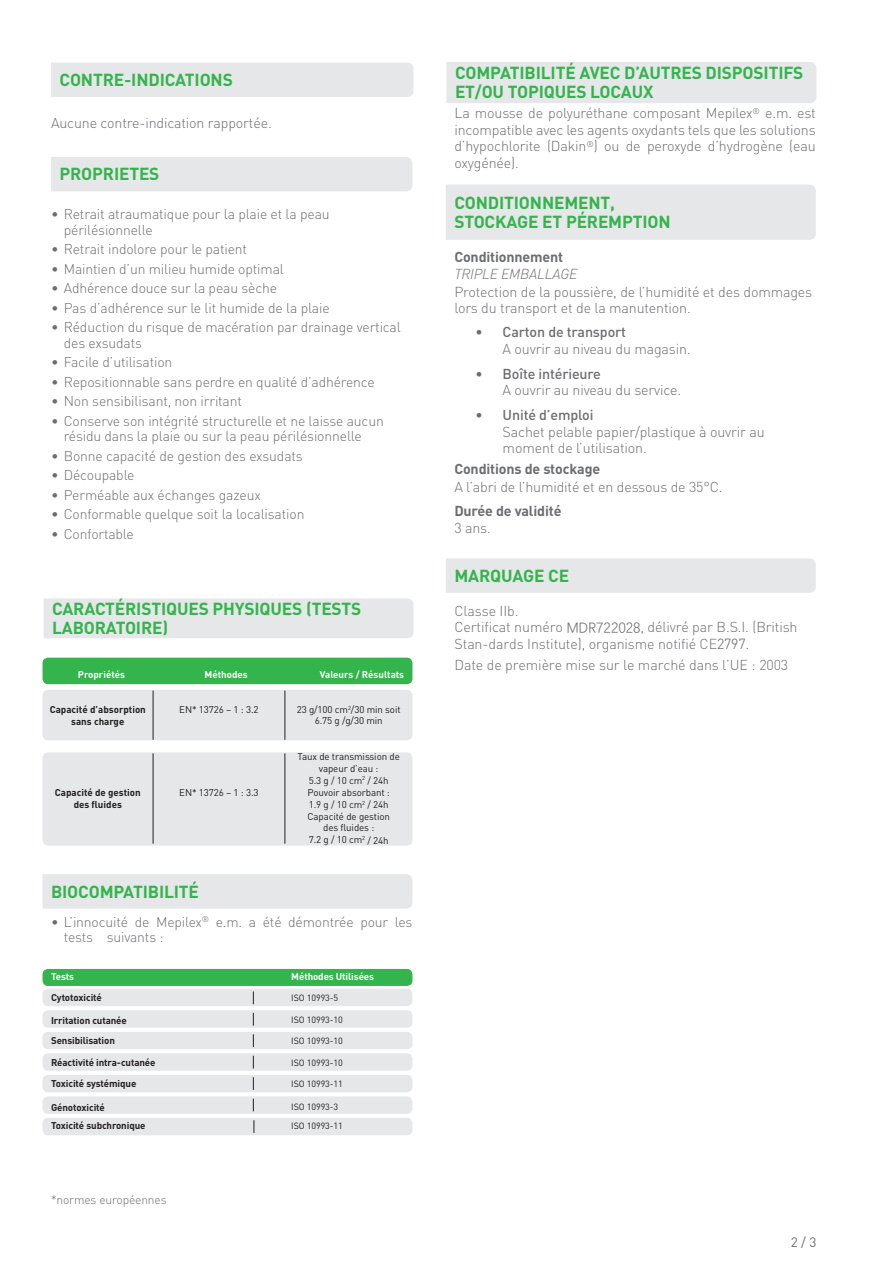
<style>
.page{position:relative;width:893px;height:1263px;background:#fff}
.page>*{position:absolute;margin:0;border:0;box-sizing:border-box;transform-origin:0 0}
.Titre_Bandeau_gris{font:700 17.25px/19.5px "DIN";letter-spacing:-.01em;color:#34b44d}
.Texte_normal{font:300 14.25px/16.5px "DIN";letter-spacing:-.01em;color:#6c6d70}
.Texte_normal_L{font:300 14.25px/16.5px "DIN";letter-spacing:-.01em;color:#6c6d70}
.Autres_informations{font:700 14.25px "DIN";letter-spacing:-.01em;color:#6c6d70}
.Texte_ital{font:italic 300 14.25px "DIN";letter-spacing:-.01em;color:#6c6d70}
.t1{font:300 13.95px/15.3px "DIN";letter-spacing:-.01em;color:#6c6d70}
.t2{font:13.5px "DIN";color:#6c6d70}
.Texte_normal-2{font:300 12px "DIN";letter-spacing:-.01em;color:#6c6d70}
.Caractéristiques__L{font:9.75px/11.1px "DIN";letter-spacing:-.01em;color:#231f20;text-align:center}
.texte{font:700 9.75px "DIN";letter-spacing:-.01em;color:#231f20}
.Caractéristiques__L-2{font:700 9.75px/11.7px "DIN";color:#231f20;text-align:center}
.Caractéristiques__E{font:700 9.75px "DIN";color:#fff}
.textes_bold{font:700 9.75px "DIN";letter-spacing:-.01em;color:#fff}
.texte-2{font:9px "DIN";letter-spacing:-.01em;color:#231f20}
.s1{font-weight:500}
.s2{font-family:"Deng Xian";font-weight:400}
.s3{font-family:"MHC Din"}
</style>
<div class="page">
<div style="left:51px;top:157px;width:361px;height:34px;background:#e6e7e9"></div>
<div style="left:43px;top:1118px;width:369px;height:17px;background:#e6e7e9;border-radius:6px"></div>
<div style="left:446px;top:185px;width:370px;height:55px;background:#e6e7e9"></div>
<div style="left:43px;top:658px;width:369px;height:26px;background:#34b44d;border-radius:6px"></div>
<div style="left:43px;top:690px;width:369px;height:50px;background:#e6e7e9;border-radius:6px"></div>
<div style="left:43px;top:752px;width:369px;height:93px;background:#e6e7e9;border-radius:6px"></div>
<hr style="left:153px;top:690px;width:1px;height:50px;background:#231f20">
<hr style="left:285px;top:690px;width:1px;height:50px;background:#231f20">
<hr style="left:153px;top:753px;width:1px;height:91px;background:#231f20">
<hr style="left:285px;top:753px;width:1px;height:91px;background:#231f20">
<div style="left:44px;top:598px;width:370px;height:40px;background:#e6e7e9"></div>
<div style="left:43px;top:874px;width:369px;height:34px;background:#e6e7e9"></div>
<div style="left:43px;top:989px;width:369px;height:17px;background:#e6e7e9;border-radius:6px"></div>
<div style="left:43px;top:1010px;width:369px;height:18px;background:#e6e7e9;border-radius:6px"></div>
<div style="left:43px;top:1032px;width:369px;height:17px;background:#e6e7e9;border-radius:6px"></div>
<div style="left:43px;top:1053px;width:369px;height:18px;background:#e6e7e9;border-radius:6px"></div>
<div style="left:43px;top:1075px;width:369px;height:17px;background:#e6e7e9;border-radius:6px"></div>
<div style="left:43px;top:1096px;width:369px;height:18px;background:#e6e7e9;border-radius:6px"></div>
<div style="left:43px;top:969px;width:369px;height:17px;background:#34b44d;border-radius:6px"></div>
<svg style="left:253px;top:991px;width:1px;height:13px"></svg>
<svg style="left:253px;top:1013px;width:1px;height:13px"></svg>
<svg style="left:253px;top:1034px;width:1px;height:13px"></svg>
<svg style="left:253px;top:1056px;width:1px;height:12px"></svg>
<svg style="left:253px;top:1077px;width:1px;height:13px"></svg>
<svg style="left:253px;top:1098px;width:1px;height:13px"></svg>
<div style="left:446px;top:62px;width:370px;height:41px;background:#e6e7e9"></div>
<svg style="left:254px;top:1120px;width:1px;height:13px"></svg>
<div style="left:446px;top:558px;width:370px;height:35px;background:#e6e7e9"></div>
<div style="left:51px;top:63px;width:363px;height:34px;background:#e6e7e9"></div>
<p class="Titre_Bandeau_gris" style="left:60px;top:69px;width:175px">CONTRE-INDICATIONS</p>
<p class="Texte_normal" style="left:51px;top:115px;width:222px">Aucune contre-indication rapportée.</p>
<p class="Titre_Bandeau_gris" style="left:60px;top:164px;width:101px">PROPRIETES</p>
<p class="t1" style="left:64px;top:206px;width:267px;text-indent:-13px">• Retrait atraumatique pour la plaie et la peau périlésionnelle</p>
<p class="t1" style="left:51px;top:241px;width:198px">• Retrait indolore pour le patient</p>
<p class="t1" style="left:51px;top:261px;width:234px">• Maintien d’un milieu humide optimal</p>
<p class="t1" style="left:51px;top:280px;width:228px">• Adhérence douce sur la peau sèche</p>
<p class="t1" style="left:51px;top:300px;width:280px">• Pas d’adhérence sur le lit humide de la plaie</p>
<p class="t1" style="left:64px;top:320px;width:338px;text-indent:-13px">• Réduction du risque de macération par drainage vertical des exsudats</p>
<p class="t1" style="left:51px;top:354px;width:123px">• Facile d’utilisation</p>
<p class="t1" style="left:51px;top:374px;width:325px">• Repositionnable sans perdre en qualité d’adhérence</p>
<p class="t1" style="left:51px;top:393px;width:192px">• Non sensibilisant, non irritant</p>
<p class="t1" style="left:64px;top:413px;width:322px;text-indent:-13px">• Conserve son intégrité structurelle et ne laisse aucun résidu dans la plaie ou sur la peau périlésionnelle</p>
<p class="t1" style="left:51px;top:448px;width:253px">• Bonne capacité de gestion des exsudats</p>
<p class="t1" style="left:51px;top:467px;width:85px">• Découpable</p>
<p class="t1" style="left:51px;top:487px;width:211px">• Perméable aux échanges gazeux</p>
<p class="t1" style="left:51px;top:507px;width:255px">• Conformable quelque soit la localisation</p>
<p class="t1" style="left:51px;top:526px;width:84px">• Confortable</p>
<p class="Titre_Bandeau_gris" style="left:52px;top:598px;width:311px">CARACTÉRISTIQUES PHYSIQUES (TESTS<br>LABORATOIRE)</p>
<p class="Caractéristiques__E" style="left:78px;top:668px;width:49px">Propriétés</p>
<p class="Caractéristiques__E" style="left:205px;top:668px;width:45px">Méthodes</p>
<p class="Caractéristiques__E" style="left:320px;top:668px;width:86px">Valeurs / Résultats</p>
<p class="Caractéristiques__L-2" style="left:50px;top:703px;width:98px">Capacité d’absorption sans charge</p>
<p class="Caractéristiques__L" style="left:179px;top:703px;width:81px">EN* 13726 – 1 : 3.2</p>
<p class="Caractéristiques__L" style="left:297px;top:704px;width:105px">23 g/100 cm<sup>2</sup>/30 min soit<br>6.75 g /g/30 min</p>
<p class="Caractéristiques__L-2" style="left:55px;top:786px;width:87px">Capacité de gestion des fluides</p>
<p class="Caractéristiques__L" style="left:179px;top:787px;width:81px">EN* 13726 – 1 : 3.3</p>
<p class="Titre_Bandeau_gris" style="left:51px;top:881px;width:150px">BIOCOMPATIBILITÉ</p>
<p class="Caractéristiques__L" style="left:298px;top:751px;width:104px">Taux de transmission de vapeur d’eau :</p>
<p class="Caractéristiques__L" style="left:309px;top:774px;width:81px">5.3 g / 10 cm<sup>2</sup> / 24h</p>
<p class="Caractéristiques__L" style="left:307px;top:787px;width:84px">Pouvoir absorbant :</p>
<p class="Caractéristiques__L" style="left:309px;top:799px;width:81px">1.9 g / 10 cm<sup>2</sup> / 24h</p>
<p class="Caractéristiques__L" style="left:307px;top:811px;width:84px">Capacité de gestion des fluides :</p>
<p class="Caractéristiques__L" style="left:309px;top:834px;width:81px">7.2 g / 10 cm<sup>2</sup> / 24h</p>
<p class="t1" style="left:64px;top:914px;width:350px;text-indent:-13px">• L’innocuité de Mepilex<sup>®</sup> e.m. a été démontrée pour les tests suivants :</p>
<p class="textes_bold" style="left:51px;top:970px;width:24px">Tests</p>
<p class="textes_bold" style="left:291px;top:970px;width:84px">Méthodes Utilisées</p>
<p class="texte" style="left:51px;top:991px;width:52px">Cytotoxicité</p>
<p class="texte-2" style="left:291px;top:992px;width:49px">ISO 10993-5</p>
<p class="texte" style="left:51px;top:1014px;width:77px">Irritation cutanée</p>
<p class="texte-2" style="left:291px;top:1014px;width:53px">ISO 10993-10</p>
<p class="texte" style="left:51px;top:1034px;width:65px">Sensibilisation</p>
<p class="texte-2" style="left:291px;top:1035px;width:53px">ISO 10993-10</p>
<p class="texte" style="left:51px;top:1056px;width:106px">Réactivité intra-cutanée</p>
<p class="texte-2" style="left:291px;top:1057px;width:53px">ISO 10993-10</p>
<p class="texte" style="left:51px;top:1077px;width:87px">Toxicité systémique</p>
<p class="texte-2" style="left:291px;top:1078px;width:53px">ISO 10993-11</p>
<p class="texte" style="left:51px;top:1101px;width:55px">Génotoxicité</p>
<p class="texte-2" style="left:291px;top:1101px;width:49px">ISO 10993-3</p>
<p class="texte" style="left:51px;top:1119px;width:96px">Toxicité subchronique</p>
<p class="texte-2" style="left:291px;top:1120px;width:53px">ISO 10993-11</p>
<p class="Texte_normal-2" style="left:51px;top:1192px;width:117px">*normes européennes</p>
<p class="Titre_Bandeau_gris" style="left:455px;top:62px;width:350px">COMPATIBILITÉ AVEC D’AUTRES DISPOSITIFS<br>ET/OU TOPIQUES LOCAUX</p>
<p class="Texte_normal" style="left:454px;top:105px;width:363px;text-align:justify">La mousse de polyuréthane composant Mepilex<sup>®</sup> e.m. est incompatible avec les agents oxydants tels que les solutions d’hypochlorite (Dakin<sup>®</sup>) ou de peroxyde d’hydrogène (eau oxygénée).</p>
<p class="Titre_Bandeau_gris" style="left:454px;top:192px;width:218px">CONDITIONNEMENT,<br>STOCKAGE ET PÉREMPTION</p>
<p class="Autres_informations" style="left:454px;top:247px;width:110px">Conditionnement</p>
<p class="Texte_ital" style="left:454px;top:265px;width:124px">TRIPLE EMBALLAGE</p>
<p class="Texte_normal_L" style="left:454px;top:283px;width:359px">Protection de la poussière, de l’humidité et des dommages lors du transport et de la manutention.</p>
<p class="Texte_normal" style="left:503px;top:324px;width:190px;text-indent:-27px"><span class="s1">• Carton de transport<br></span>A ouvrir au niveau du magasin.</p>
<p class="Texte_normal" style="left:503px;top:365px;width:180px;text-indent:-27px"><span class="s1">• Boîte intérieure<br></span>A ouvrir au niveau du service.</p>
<p class="Texte_normal" style="left:503px;top:407px;width:264px;text-indent:-27px"><span class="s1">• Unité d’emploi<br></span>Sachet pelable papier/plastique à ouvrir au moment de l’utilisation.</p>
<p class="Autres_informations" style="left:454px;top:459px;width:147px">Conditions de stockage</p>
<p class="Texte_normal_L" style="left:454px;top:478px;width:270px">A l’abri de l’humidité et en dessous de 35°C.</p>
<p class="Autres_informations" style="left:454px;top:501px;width:109px">Durée de validité</p>
<p class="Texte_normal_L" style="left:454px;top:519px;width:38px">3 ans.</p>
<p class="Titre_Bandeau_gris" style="left:454px;top:565px;width:116px">MARQUAGE CE</p>
<p class="Texte_normal" style="left:455px;top:602px;width:344px">Classe IIb.<br>Certificat numéro <span class="s2">MDR722028</span>, délivré par B.S.I. (British<br>Stan-dards Institute), organisme notifié CE<span class="s3">2797</span>.</p>
<p class="Texte_normal" style="left:455px;top:656px;width:335px">Date de première mise sur le marché dans l’UE : 2003</p>
<p class="t2" style="left:791px;top:1233px;width:27px">2 / 3</p>
</div>
